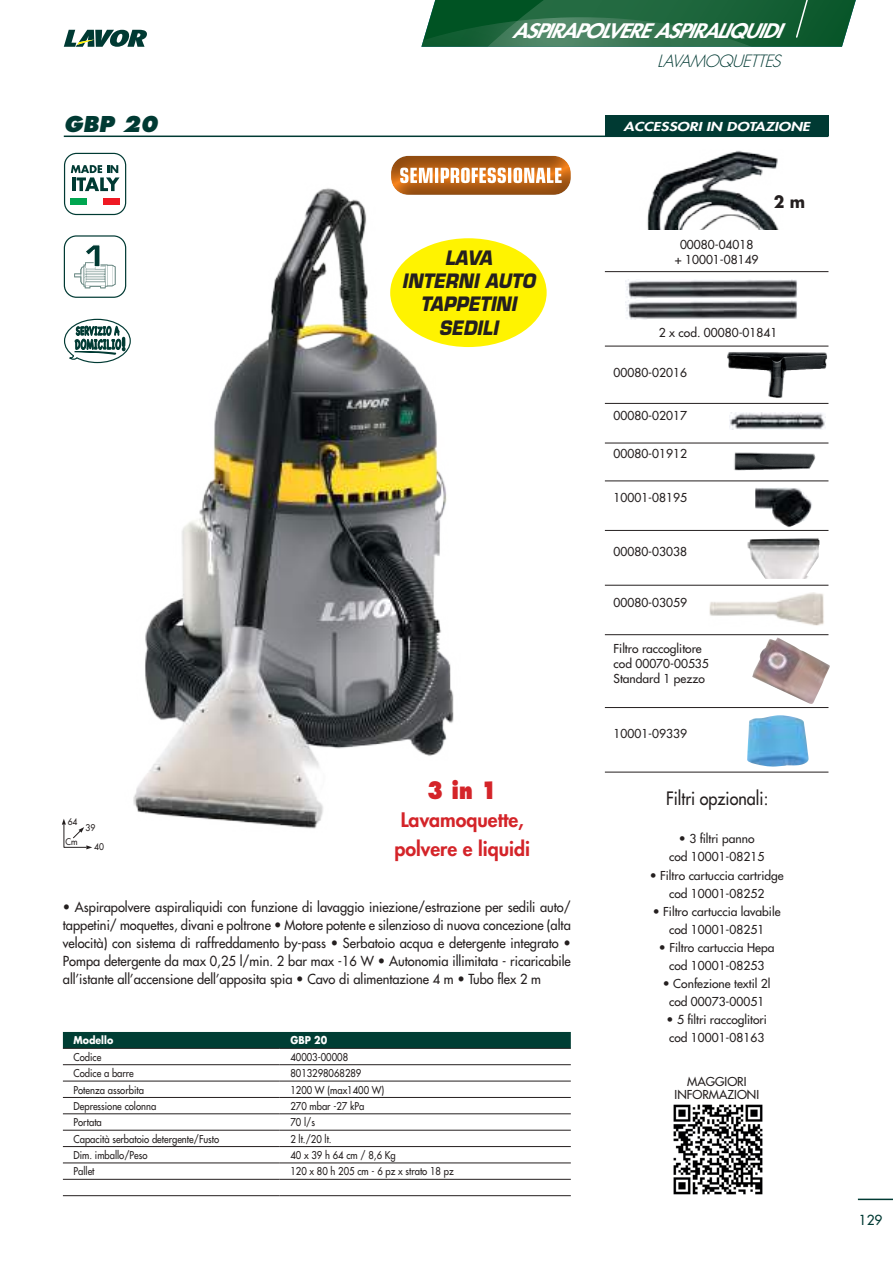
<style>
.page{position:relative;width:893px;height:1263px;background:#fff}
.page>*{position:absolute;margin:0;border:0;box-sizing:border-box;transform-origin:0 0}
.t1{font:800 23.4px "Futura Std";color:#d42429;scale:.83 1}
.t2{font:italic 800 21.3px "Futura Std";color:#003a33}
.t3{font:800 19.5px/28.5px "Futura Std";color:#d42429;text-align:center}
.t4{font:italic 800 19.5px "Futura Std";letter-spacing:-.045em;color:#fff;scale:1.1 1}
.t5{font:italic 700 19.35px/23.2px "Eurostile LT Std";color:#241f1f;text-align:center;scale:.9 1}
.t6{font:500 18px "Futura Std";color:#241f1f;scale:.9 1}
.t7{font:italic 300 16.5px "Futura Std";color:#003a33}
.t8{font:700 16.5px "Futura Std";color:#241f1f;scale:.94 1}
.t9{font:500 13.5px/18px "Futura Std";color:#241f1f;text-align:justify;scale:.95 1}
.t10{font:500 13.5px "Futura Std";color:#003a33}
.t11{font:500 12px/18px "Futura Std";color:#241f1f;text-align:center}
.t12{font:italic 800 12px "Futura Std";color:#fff;scale:1.3 1}
.t13{font:500 10.5px "Futura Std";color:#241f1f;scale:.9 1}
.t14{font:700 10.5px "Futura Std";color:#fff;scale:.9 1}
.t15{font:500 9px "Futura Std";color:#241f1f;scale:.94 1}
.s1{font-size:12.15px}
</style>
<div class="page">
<hr style="left:858px;top:1198px;width:35px;height:2px;background:#003a33">
<svg style="left:64px;top:30px;width:83px;height:17px"></svg>
<svg style="left:421px;top:0;width:435px;height:47px;background:#286c45"></svg>
<hr style="left:64px;top:136px;width:764px;height:1px;background:#003a33">
<div style="left:605px;top:115px;width:223px;height:21px;background:#003a33"></div>
<img style="left:673px;top:1104px;width:90px;height:91px">
<div style="left:390px;top:238px;width:157px;height:109px;background:#fff300;border-radius:50%"></div>
<img style="left:625px;top:279px;width:173px;height:19px">
<img style="left:625px;top:301px;width:173px;height:19px">
<img style="left:647px;top:150px;width:132px;height:79px">
<img style="left:709px;top:593px;width:115px;height:33px">
<img style="left:747px;top:538px;width:73px;height:41px">
<svg style="left:62px;top:819px;width:30px;height:30px"></svg>
<img style="left:755px;top:488px;width:57px;height:39px">
<img style="left:729px;top:412px;width:96px;height:18px">
<img style="left:727px;top:352px;width:100px;height:46px">
<img style="left:734px;top:452px;width:82px;height:19px">
<hr style="left:605px;top:271px;width:223px;height:1px;background:#241f1f">
<hr style="left:605px;top:346px;width:223px;height:1px;background:#241f1f">
<hr style="left:605px;top:403px;width:223px;height:1px;background:#241f1f">
<hr style="left:605px;top:481px;width:223px;height:1px;background:#241f1f">
<hr style="left:605px;top:530px;width:223px;height:1px;background:#241f1f">
<hr style="left:605px;top:585px;width:223px;height:1px;background:#241f1f">
<hr style="left:605px;top:634px;width:223px;height:1px;background:#241f1f">
<hr style="left:605px;top:707px;width:223px;height:1px;background:#241f1f">
<hr style="left:605px;top:772px;width:223px;height:1px;background:#241f1f">
<hr style="left:605px;top:443px;width:223px;height:1px;background:#241f1f">
<img style="left:752px;top:637px;width:78px;height:67px">
<img style="left:747px;top:715px;width:61px;height:52px">
<div style="left:390px;top:154px;width:183px;height:42px;background:#241f1f;opacity:.5"></div>
<svg style="left:400px;top:168px;width:162px;height:15px"></svg>
<div style="left:63px;top:1032px;width:508px;height:16px;background:#003e34"></div>
<hr style="left:63px;top:1048px;width:217px;height:1px;background:#241f1f">
<hr style="left:280px;top:1048px;width:291px;height:1px;background:#241f1f">
<hr style="left:63px;top:1064px;width:217px;height:1px;background:#241f1f">
<hr style="left:280px;top:1064px;width:291px;height:1px;background:#241f1f">
<hr style="left:63px;top:1081px;width:217px;height:1px;background:#241f1f">
<hr style="left:280px;top:1081px;width:291px;height:1px;background:#241f1f">
<hr style="left:63px;top:1097px;width:217px;height:1px;background:#241f1f">
<hr style="left:280px;top:1097px;width:291px;height:1px;background:#241f1f">
<hr style="left:63px;top:1113px;width:217px;height:1px;background:#241f1f">
<hr style="left:280px;top:1113px;width:291px;height:1px;background:#241f1f">
<hr style="left:63px;top:1130px;width:217px;height:1px;background:#241f1f">
<hr style="left:280px;top:1130px;width:291px;height:1px;background:#241f1f">
<hr style="left:63px;top:1146px;width:217px;height:1px;background:#241f1f">
<hr style="left:280px;top:1146px;width:291px;height:1px;background:#241f1f">
<hr style="left:63px;top:1163px;width:217px;height:1px;background:#241f1f">
<hr style="left:280px;top:1163px;width:291px;height:1px;background:#241f1f">
<hr style="left:63px;top:1179px;width:217px;height:1px;background:#241f1f">
<hr style="left:280px;top:1179px;width:291px;height:1px;background:#241f1f">
<hr style="left:63px;top:1195px;width:217px;height:1px;background:#241f1f">
<hr style="left:280px;top:1195px;width:291px;height:1px;background:#241f1f">
<div style="left:64px;top:153px;width:62px;height:62px;border:1px solid #003a33;border-radius:12px"></div>
<svg style="left:71px;top:165px;width:48px;height:26px"></svg>
<div style="left:103px;top:198px;width:16px;height:7px;background:#ef1923"></div>
<div style="left:71px;top:198px;width:16px;height:7px;background:#00a650"></div>
<svg style="left:64px;top:235px;width:49px;height:63px"></svg>
<svg style="left:64px;top:318px;width:49px;height:46px"></svg>
<img style="left:113px;top:171px;width:359px;height:658px">
<h3 class="t4" style="left:512px;top:18px;width:245px">ASPIRAPOLVERE ASPIRALIQUIDI</h3>
<h2 class="t2" style="left:64px;top:110px;width:96px">GBP 20</h2>
<p class="t15" style="left:68px;top:816px;width:12px">64</p>
<p class="t15" style="left:65px;top:836px;width:14px">Cm</p>
<p class="t15" style="left:86px;top:822px;width:12px">39</p>
<p class="t15" style="left:94px;top:841px;width:12px">40</p>
<h3 class="t5" style="left:402px;top:247px;width:149px">LAVA<br>INTERNI AUTO<br>TAPPETINI<br>SEDILI</h3>
<h1 class="t1" style="left:427px;top:775px;width:86px">3 in 1</h1>
<h3 class="t3" style="left:395px;top:806px;width:137px">Lavamoquette, polvere e liquidi</h3>
<p class="t9" style="left:63px;top:898px;width:536px">• Aspirapolvere aspiraliquidi con funzione di lavaggio iniezione/estrazione per sedili auto/ tappetini/ moquettes, divani e poltrone • Motore potente e silenzioso di nuova concezione (alta velocità) con sistema di raffreddamento by-pass • Serbatoio acqua e detergente integrato • Pompa detergente da max 0,25 l/min. 2 bar max -16 W • Autonomia illimitata - ricaricabile all’istante all’accensione dell’apposita spia • Cavo di alimentazione 4 m • Tubo flex 2 m</p>
<p class="t7" style="left:657px;top:51px;width:130px">LAVAMOQUETTES</p>
<p class="t12" style="left:624px;top:119px;width:145px">ACCESSORI IN DOTAZIONE</p>
<p class="t11" style="left:675px;top:237px;width:85px;line-height:15px">00080-04018<br>+ 10001-08149</p>
<p class="t8" style="left:774px;top:190px;width:35px">2 m</p>
<p class="t11" style="left:659px;top:324px;width:120px">2 x cod. 00080-01841</p>
<p class="t11" style="left:614px;top:364px;width:75px">00080-02016</p>
<p class="t11" style="left:614px;top:407px;width:75px">00080-02017</p>
<p class="t11" style="left:614px;top:445px;width:75px">00080-01912</p>
<p class="t11" style="left:614px;top:489px;width:75px">10001-08195</p>
<p class="t11" style="left:614px;top:542px;width:75px">00080-03038</p>
<p class="t11" style="left:614px;top:594px;width:75px">00080-03059</p>
<p class="t11" style="left:614px;top:641px;width:97px;line-height:15px;text-align:left">Filtro raccoglitore cod 00070-00535<br>Standard 1 pezzo</p>
<p class="t11" style="left:614px;top:725px;width:75px">10001-09339</p>
<h3 class="t6" style="left:666px;top:787px;width:115px">Filtri opzionali:</h3>
<p class="t11" style="left:669px;top:830px;width:97px"><span class="s1">•</span> 3 filtri panno cod 10001-08215</p>
<p class="t11" style="left:650px;top:866px;width:135px"><span class="s1">•</span> Filtro cartuccia cartridge cod 10001-08252</p>
<p class="t11" style="left:653px;top:902px;width:129px"><span class="s1">•</span> Filtro cartuccia lavabile cod 10001-08251</p>
<p class="t11" style="left:659px;top:938px;width:117px"><span class="s1">•</span> Filtro cartuccia Hepa cod 10001-08253</p>
<p class="t11" style="left:663px;top:975px;width:109px"><span class="s1">•</span> Confezione textil 2l cod 00073-00051</p>
<p class="t11" style="left:666px;top:1011px;width:102px"><span class="s1">• 5</span> filtri raccoglitori</p>
<p class="t14" style="left:74px;top:1033px;width:46px">Modello</p>
<p class="t14" style="left:290px;top:1033px;width:42px">GBP 20</p>
<p class="t11" style="left:669px;top:1029px;width:97px">cod 10001-08163</p>
<p class="t13" style="left:74px;top:1050px;width:32px">Codice</p>
<p class="t13" style="left:290px;top:1050px;width:66px">40003-00008</p>
<p class="t13" style="left:74px;top:1067px;width:68px">Codice a barre</p>
<p class="t13" style="left:290px;top:1067px;width:80px">8013298068289</p>
<p class="t13" style="left:74px;top:1083px;width:80px">Potenza assorbita</p>
<p class="t13" style="left:290px;top:1083px;width:106px">1200 W (max1400 W)</p>
<p class="t13" style="left:74px;top:1099px;width:93px">Depressione colonna</p>
<p class="t13" style="left:290px;top:1099px;width:84px">270 mbar -27 kPa</p>
<p class="t13" style="left:74px;top:1116px;width:33px">Portata</p>
<p class="t13" style="left:290px;top:1116px;width:29px">70 l/s</p>
<p class="t13" style="left:74px;top:1132px;width:163px">Capacità serbatoio detergente/Fusto</p>
<p class="t13" style="left:290px;top:1132px;width:47px">2 lt./20 lt.</p>
<p class="t13" style="left:74px;top:1148px;width:84px">Dim. imballo/Peso</p>
<p class="t13" style="left:290px;top:1148px;width:119px">40 x 39 h 64 cm / 8,6 Kg</p>
<p class="t13" style="left:74px;top:1165px;width:25px">Pallet</p>
<p class="t13" style="left:290px;top:1165px;width:183px">120 x 80 h 205 cm - 6 pz x strato 18 pz</p>
<p class="t11" style="left:675px;top:1075px;width:86px;line-height:13.5px">MAGGIORI<br>INFORMAZIONI</p>
<p class="t10" style="left:859px;top:1212px;width:25px">129</p>
</div>
